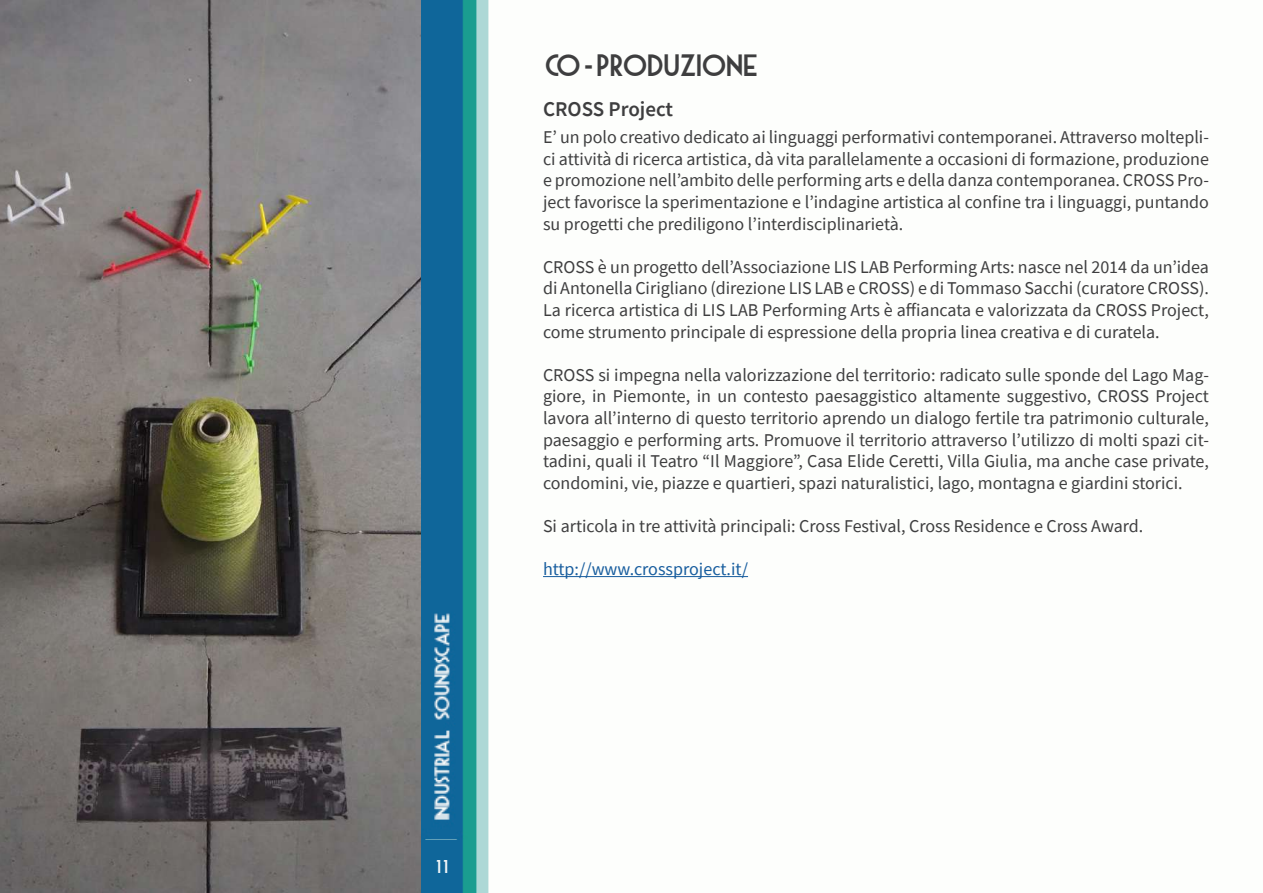
<style>
.page{position:relative;width:1263px;height:893px;background:#fff}
.page>*{position:absolute;margin:0;border:0;box-sizing:border-box;transform-origin:0 0}
.t1{font:30px "Mouse Deco";letter-spacing:-.12em;color:#3e3e3f}
.t2{font:600 21px "Source Sans Pro";color:#3e3e3f}
.t3{font:18px/21.6px "Source Sans Pro";color:#3e3e3f;text-align:justify}
.t4{font:18px "Source Sans Pro";color:#175d9e}
.t5{font:18px "Mouse Deco";color:#f2f6f8}
</style>
<div class="page">
<img style="left:421px;top:0;width:328px;height:893px">
<img style="left:0;top:0;width:421px;height:893px">
<hr style="left:543px;top:576px;width:205px;height:1px;background:#175d9e">
<h1 class="t1" style="left:543px;top:51px;width:218px">co-PRODUZIONE</h1>
<p class="t2" style="left:543px;top:95px;width:132px">CROSS Project</p>
<p class="t3" style="left:543px;top:126px;width:667px">E’ un polo creativo dedicato ai linguaggi performativi contemporanei. Attraverso moltepli&shy;ci attività di ricerca artistica, dà vita parallelamente a occasioni di formazione, produzione e promozione nell’ambito delle performing arts e della danza contemporanea. CROSS Pro&shy;ject favorisce la sperimentazione e l’indagine artistica al confine tra i linguaggi, puntando su progetti che prediligono l’interdisciplinarietà.</p>
<p class="t3" style="left:543px;top:256px;width:667px">CROSS è un progetto dell’Associazione LIS LAB Performing Arts: nasce nel 2014 da un’idea di Antonella Cirigliano (direzione LIS LAB e CROSS) e di Tommaso Sacchi (curatore CROSS).<br>La ricerca artistica di LIS LAB Performing Arts è affiancata e valorizzata da CROSS Project, come strumento principale di espressione della propria linea creativa e di curatela.</p>
<p class="t3" style="left:543px;top:364px;width:667px">CROSS si impegna nella valorizzazione del territorio: radicato sulle sponde del Lago Mag&shy;giore, in Piemonte, in un contesto paesaggistico altamente suggestivo, CROSS Project lavora all’interno di questo territorio aprendo un dialogo fertile tra patrimonio culturale, paesaggio e performing arts. Promuove il territorio attraverso l’utilizzo di molti spazi cit&shy;tadini, quali il Teatro “Il Maggiore”, Casa Elide Ceretti, Villa Giulia, ma anche case private, condomini, vie, piazze e quartieri, spazi naturalistici, lago, montagna e giardini storici.</p>
<p class="t3" style="left:543px;top:515px;width:602px">Si articola in tre attività principali: Cross Festival, Cross Residence e Cross Award.</p>
<p class="t4" style="left:543px;top:558px;width:206px">http://www.crossproject.it/</p>
<p class="t5" style="left:435px;top:858px;width:15px">11</p>
</div>
